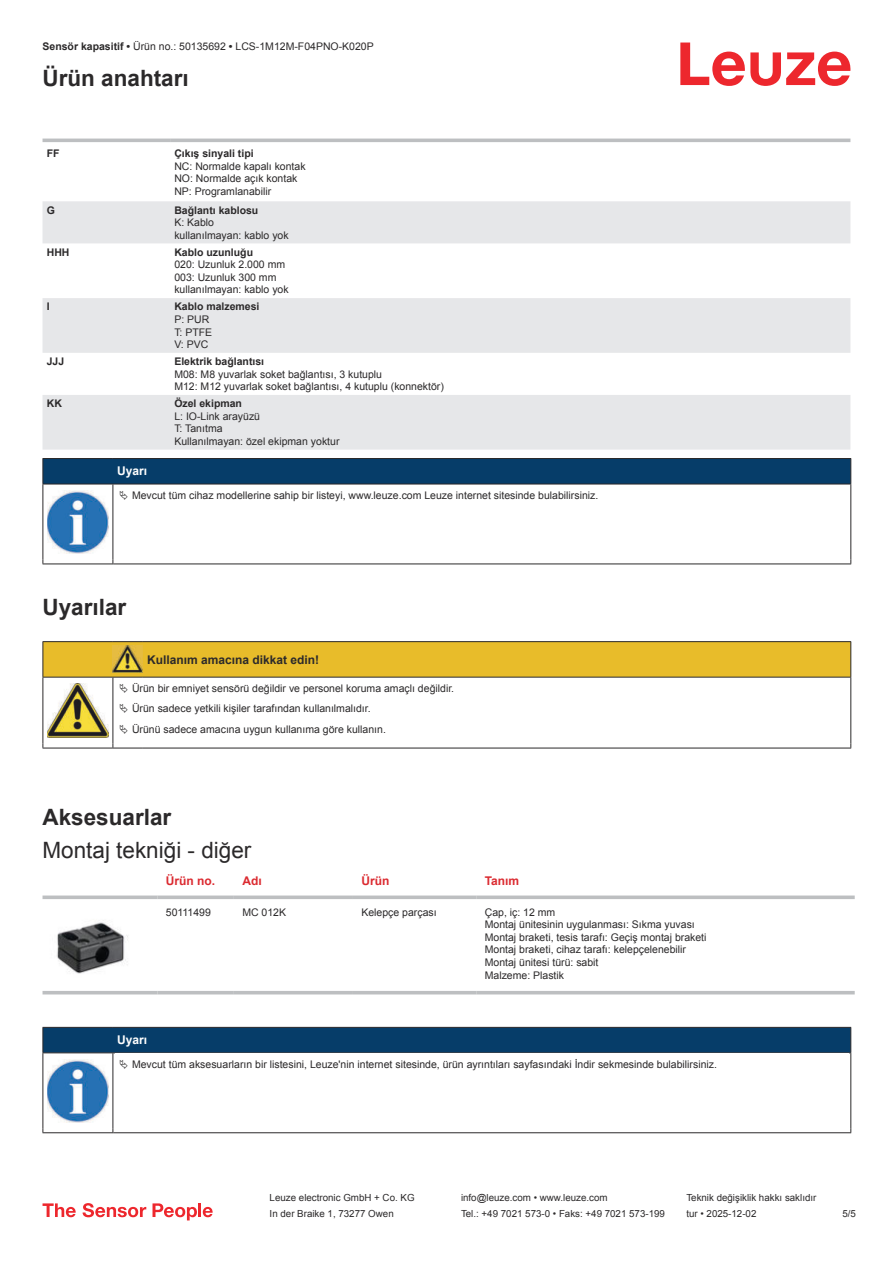
<style>
.page{position:relative;width:893px;height:1263px;background:#fff}
.page>*{position:absolute;margin:0;border:0;box-sizing:border-box;transform-origin:0 0}
.t1{font:700 22.5px "Arial";color:#2b292a}
.t2{font:22.5px "Arial";color:#2b292a}
.t3{font:700 12px "Arial";color:#2b292a}
.t4{font:700 12px "Arial";color:#db2a30}
.t5{font:700 12px "Arial";color:#fff}
.t6{font:10.5px/12.6px "Arial";color:#2b292a}
.t7{font:700 10.5px "Arial";color:#2b292a}
.t8{font:9.75px "Arial";color:#2b292a}
.s1{font-weight:700}
</style>
<div class="page">
<svg style="left:680px;top:43px;width:170px;height:43px"></svg>
<svg style="left:43px;top:201px;width:807px;height:249px;fill:#e6e7e9"></svg>
<hr style="left:43px;top:139px;width:127px;height:3px;background:#bdbfc1">
<hr style="left:170px;top:139px;width:680px;height:3px;background:#bdbfc1">
<svg style="left:43px;top:994px;width:812px;height:1px"></svg>
<svg style="left:43px;top:895px;width:114px;height:4px"></svg>
<svg style="left:157px;top:895px;width:77px;height:4px"></svg>
<svg style="left:234px;top:895px;width:119px;height:4px"></svg>
<svg style="left:353px;top:895px;width:123px;height:4px"></svg>
<svg style="left:476px;top:895px;width:379px;height:4px;background:#c5c7c9"></svg>
<hr style="left:43px;top:991px;width:114px;height:3px;background:#bdbfc1">
<hr style="left:157px;top:991px;width:77px;height:3px;background:#bdbfc1">
<hr style="left:234px;top:991px;width:119px;height:3px;background:#bdbfc1">
<hr style="left:353px;top:991px;width:123px;height:3px;background:#bdbfc1">
<hr style="left:476px;top:991px;width:379px;height:3px;background:#bdbfc1">
<img style="left:56px;top:920px;width:72px;height:54px">
<div style="left:43px;top:1027px;width:808px;height:26px;background:#063d69"></div>
<hr style="left:113px;top:1052px;width:738px;height:1px;background:#2b292a">
<hr style="left:43px;top:1053px;width:1px;height:75px;background:#2b292a">
<hr style="left:113px;top:1053px;width:1px;height:75px;background:#2b292a">
<hr style="left:850px;top:1053px;width:1px;height:75px;background:#2b292a">
<hr style="left:43px;top:1132px;width:70px;height:1px;background:#2b292a">
<hr style="left:113px;top:1132px;width:738px;height:1px;background:#2b292a">
<img style="left:47px;top:1059px;width:61px;height:63px">
<svg style="left:43px;top:1203px;width:33px;height:14px"></svg>
<svg style="left:83px;top:1203px;width:63px;height:14px"></svg>
<svg style="left:153px;top:1203px;width:44px;height:17px"></svg>
<hr style="left:198px;top:1203px;width:3px;height:14px;background:#ed272d">
<svg style="left:203px;top:1207px;width:10px;height:10px"></svg>
<hr style="left:43px;top:484px;width:70px;height:1px;background:#2b292a">
<svg style="left:43px;top:458px;width:808px;height:26px;background:#083b65"></svg>
<hr style="left:113px;top:484px;width:738px;height:1px;background:#2b292a">
<hr style="left:43px;top:484px;width:1px;height:75px;background:#2b292a">
<hr style="left:113px;top:484px;width:1px;height:75px;background:#2b292a">
<hr style="left:850px;top:484px;width:1px;height:75px;background:#2b292a">
<hr style="left:43px;top:563px;width:70px;height:1px;background:#2b292a">
<hr style="left:113px;top:563px;width:738px;height:1px;background:#2b292a">
<img style="left:47px;top:490px;width:61px;height:63px">
<hr style="left:43px;top:641px;width:70px;height:1px;background:#2b292a">
<hr style="left:113px;top:641px;width:30px;height:1px;background:#2b292a">
<hr style="left:143px;top:641px;width:708px;height:1px;background:#2b292a">
<hr style="left:43px;top:748px;width:70px;height:1px;background:#2b292a">
<hr style="left:113px;top:748px;width:30px;height:1px;background:#2b292a">
<hr style="left:143px;top:748px;width:708px;height:1px;background:#2b292a">
<svg style="left:43px;top:642px;width:808px;height:106px"></svg>
<p class="t6" style="left:43px;top:41px;width:333px"><span class="s1">Sensör kapasitif •</span> Ürün no.: 50135692 <span class="s1">•</span> LCS-1M12M-F04PNO-K020P</p>
<h1 class="t1" style="left:43px;top:63px;width:148px">Ürün anahtarı</h1>
<p class="t7" style="left:47px;top:149px;width:14px">FF</p>
<p class="t7" style="left:174px;top:146px;width:81px">Çıkış sinyali tipi</p>
<p class="t6" style="left:174px;top:160px;width:133px">NC: Normalde kapalı kontak<br>NO: Normalde açık kontak<br>NP: Programlanabilir</p>
<p class="t7" style="left:47px;top:206px;width:10px">G</p>
<p class="t7" style="left:174px;top:202px;width:86px">Bağlantı kablosu</p>
<p class="t6" style="left:174px;top:217px;width:116px">K: Kablo<br>kullanılmayan: kablo yok</p>
<p class="t7" style="left:47px;top:248px;width:24px">HHH</p>
<p class="t7" style="left:174px;top:245px;width:80px">Kablo uzunluğu</p>
<p class="t6" style="left:174px;top:258px;width:116px">020: Uzunluk 2.000 mm<br>003: Uzunluk 300 mm kullanılmayan: kablo yok</p>
<p class="t7" style="left:47px;top:303px;width:4px">I</p>
<p class="t7" style="left:174px;top:299px;width:87px">Kablo malzemesi</p>
<p class="t6" style="left:174px;top:313px;width:39px">P: PUR<br>T: PTFE<br>V: PVC</p>
<p class="t7" style="left:47px;top:357px;width:19px">JJJ</p>
<p class="t7" style="left:174px;top:354px;width:91px">Elektrik bağlantısı</p>
<p class="t6" style="left:174px;top:368px;width:271px">M08: M8 yuvarlak soket bağlantısı, 3 kutuplu<br>M12: M12 yuvarlak soket bağlantısı, 4 kutuplu (konnektör)</p>
<p class="t7" style="left:47px;top:399px;width:17px">KK</p>
<p class="t7" style="left:174px;top:396px;width:69px">Özel ekipman</p>
<p class="t6" style="left:174px;top:410px;width:167px">L: IO-Link arayüzü<br>T: Tanıtma<br>Kullanılmayan: özel ekipman yoktur</p>
<p class="t5" style="left:117px;top:463px;width:32px">Uyarı</p>
<p class="t6" style="left:132px;top:489px;width:468px">Mevcut tüm cihaz modellerine sahip bir listeyi, www.leuze.com Leuze internet sitesinde bulabilirsiniz.</p>
<h1 class="t1" style="left:43px;top:591px;width:85px">Uyarılar</h1>
<p class="t3" style="left:147px;top:651px;width:174px">Kullanım amacına dikkat edin!</p>
<p class="t6" style="left:132px;top:678px;width:324px;line-height:20.2px">Ürün bir emniyet sensörü değildir ve personel koruma amaçlı değildir.<br>Ürün sadece yetkili kişiler tarafından kullanılmalıdır.<br>Ürünü sadece amacına uygun kullanıma göre kullanın.</p>
<h1 class="t1" style="left:43px;top:808px;width:130px">Aksesuarlar</h1>
<h1 class="t2" style="left:43px;top:835px;width:210px">Montaj tekniği - diğer</h1>
<p class="t4" style="left:166px;top:872px;width:51px">Ürün no.</p>
<p class="t4" style="left:242px;top:872px;width:21px">Adı</p>
<p class="t4" style="left:361px;top:876px;width:29px">Ürün</p>
<p class="t4" style="left:485px;top:872px;width:36px">Tanım</p>
<p class="t6" style="left:166px;top:906px;width:47px">50111499</p>
<p class="t6" style="left:242px;top:906px;width:45px">MC 012K</p>
<p class="t6" style="left:361px;top:905px;width:77px">Kelepçe parçası</p>
<p class="t6" style="left:485px;top:905px;width:223px">Çap, iç: 12 mm<br>Montaj ünitesinin uygulanması: Sıkma yuvası Montaj braketi, tesis tarafı: Geçiş montaj braketi Montaj braketi, cihaz tarafı: kelepçelenebilir Montaj ünitesi türü: sabit<br>Malzeme: Plastik</p>
<p class="t5" style="left:117px;top:1031px;width:32px">Uyarı</p>
<p class="t6" style="left:132px;top:1057px;width:586px">Mevcut tüm aksesuarların bir listesini, Leuze'nin internet sitesinde, ürün ayrıntıları sayfasındaki İndir sekmesinde bulabilirsiniz.</p>
<p class="t8" style="left:270px;top:1191px;width:146px">Leuze electronic GmbH + Co. KG</p>
<p class="t8" style="left:461px;top:1191px;width:148px">info@leuze.com • www.leuze.com</p>
<p class="t8" style="left:686px;top:1191px;width:132px">Teknik değişiklik hakkı saklıdır</p>
<p class="t8" style="left:270px;top:1207px;width:126px">In der Braike 1, 73277 Owen</p>
<p class="t8" style="left:461px;top:1207px;width:205px">Tel.: +49 7021 573-0 • Faks: +49 7021 573-199</p>
<p class="t8" style="left:686px;top:1207px;width:72px">tur • 2025-12-02</p>
<p class="t8" style="left:842px;top:1210px;width:15px">5 /5</p>
</div>
